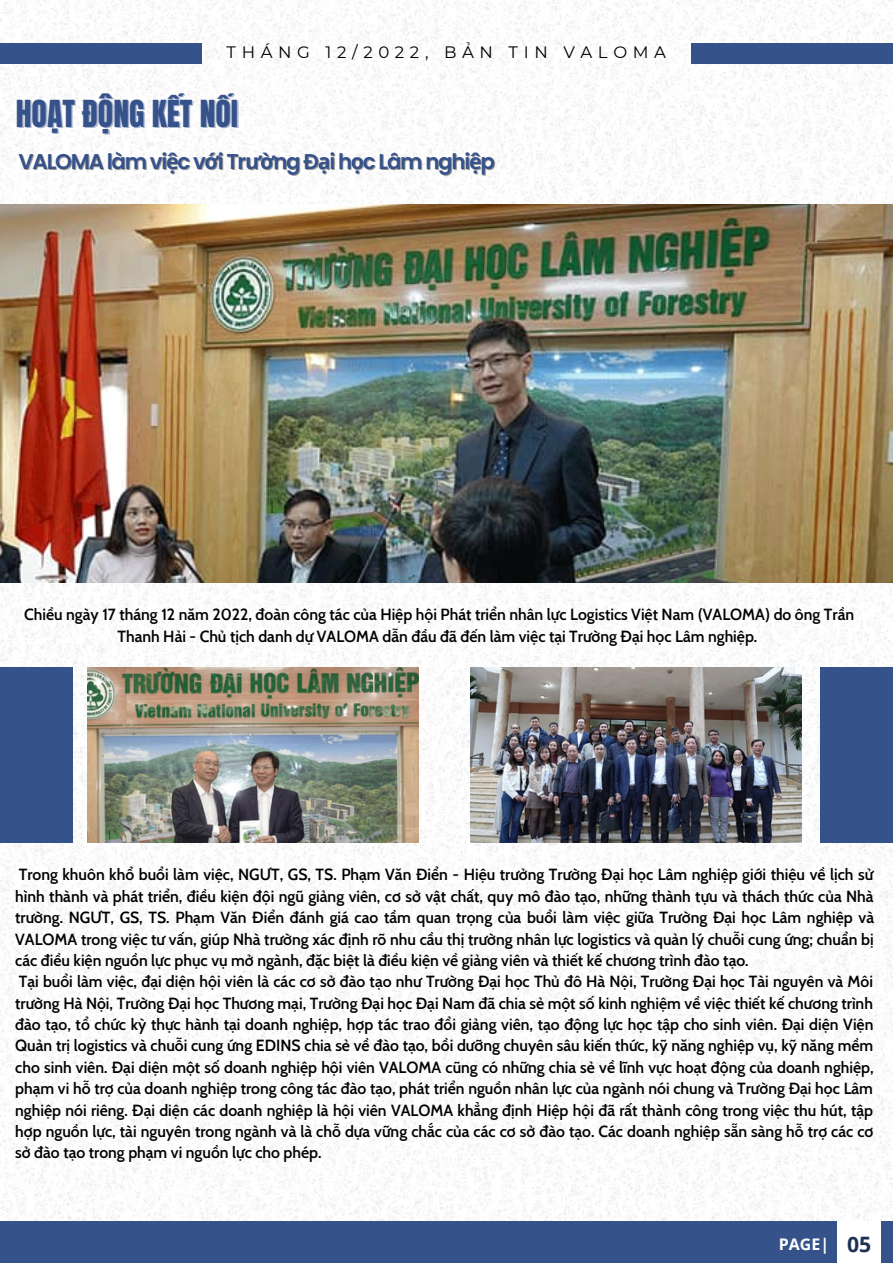
<style>
.page{position:relative;width:893px;height:1264px;background:#fff}
.page>*{position:absolute;margin:0;border:0;box-sizing:border-box;transform-origin:0 0}
.t1{font:31.65px "Anton";color:#36528b}
.t2{font:600 21.3px "Poppins";letter-spacing:-.055em;color:#36528b}
.t3{font:16.5px "Montserrat";letter-spacing:.34em;color:#000}
.t4{font:700 16.05px "Open Sans";color:#fff}
.t5{font:600 15.75px/21.3px "Cabin";color:#000;text-align:center}
.s1{font-family:"Noto Sans";font-weight:700}
.s2{font-size:21.15px;color:#1e3256}
</style>
<div class="page">
<img style="left:0;top:0;width:892px;height:1221px">
<img style="left:0;top:205px;width:892px;height:378px">
<img style="left:470px;top:667px;width:331px;height:175px">
<div style="left:819px;top:667px;width:73px;height:175px;background:#36528b"></div>
<div style="left:0;top:667px;width:73px;height:175px;background:#36528b"></div>
<img style="left:87px;top:667px;width:331px;height:175px">
<div style="left:0;top:43px;width:202px;height:21px;background:#36528b"></div>
<div style="left:690px;top:43px;width:202px;height:21px;background:#36528b"></div>
<div style="left:0;top:1221px;width:892px;height:41px;background:#36528b"></div>
<div style="left:837px;top:1221px;width:43px;height:41px;background:#fff"></div>
<p class="t3" style="left:226px;top:42px;width:441px">THÁNG 12/2022, BẢN TIN VALOMA</p>
<h1 class="t1" style="left:16px;top:90px;width:224px">HOẠT ĐỘNG KẾT NỐI</h1>
<h2 class="t2" style="left:19px;top:147px;width:478px">VALOMA làm vi<span class="s1">ệ</span>c v<span class="s1">ớ</span>i Tr<span class="s1">ườ</span>ng Đ<span class="s1">ạ</span>i h<span class="s1">ọ</span>c Lâm nghi<span class="s1">ệ</span>p</h2>
<p class="t5" style="left:24px;top:604px;width:831px">Chiều ngày 17 tháng 12 năm 2022, đoàn công tác của Hiệp hội Phát triển nhân lực Logistics Việt Nam (VALOMA) do ông Trần<br>Thanh Hải - Chủ tịch danh dự VALOMA dẫn đầu đã đến làm việc tại Trường Đại học Lâm nghiệp.</p>
<p class="t5" style="left:15px;top:864px;width:860px;text-align:left">Trong khuôn khổ buổi làm việc, NGƯT, GS, TS. Phạm Văn Điển - Hiệu trưởng Trường Đại học Lâm nghiệp giới thiệu về lịch sử hình thành và phát triển, điều kiện đội ngũ giảng viên, cơ sở vật chất, quy mô đào tạo, những thành tựu và thách thức của Nhà trường. NGƯT, GS, TS. Phạm Văn Điển đánh giá cao tầm quan trọng của buổi làm việc giữa Trường Đại học Lâm nghiệp và VALOMA trong việc tư vấn, giúp Nhà trường xác định rõ nhu cầu thị trường nhân lực logistics và quản lý chuỗi cung ứng; chuẩn bị các điều kiện nguồn lực phục vụ mở ngành, đặc biệt là điều kiện về giảng viên và thiết kế chương trình đào tạo.<br>Tại buổi làm việc, đại diện hội viên là các cơ sở đào tạo như Trường Đại học Thủ đô Hà Nội, Trường Đại học Tài nguyên và Môi trường Hà Nội, Trường Đại học Thương mại, Trường Đại học Đại Nam đã chia sẻ một số kinh nghiệm về việc thiết kế chương trình đào tạo, tổ chức kỳ thực hành tại doanh nghiệp, hợp tác trao đổi giảng viên, tạo động lực học tập cho sinh viên. Đại diện Viện Quản trị logistics và chuỗi cung ứng EDINS chia sẻ về đào tạo, bồi dưỡng chuyên sâu kiến thức, kỹ năng nghiệp vụ, kỹ năng mềm cho sinh viên. Đại diện một số doanh nghiệp hội viên VALOMA cũng có những chia sẻ về lĩnh vực hoạt động của doanh nghiệp, phạm vi hỗ trợ của doanh nghiệp trong công tác đào tạo, phát triển nguồn nhân lực của ngành nói chung và Trường Đại học Lâm nghiệp nói riêng. Đại diện các doanh nghiệp là hội viên VALOMA khẳng định Hiệp hội đã rất thành công trong việc thu hút, tập hợp nguồn lực, tài nguyên trong ngành và là chỗ dựa vững chắc của các cơ sở đào tạo. Các doanh nghiệp sẵn sàng hỗ trợ các cơ sở đào tạo trong phạm vi nguồn lực cho phép.</p>
<p class="t4" style="left:778px;top:1232px;width:94px">PAGE| <span class="s2">05</span></p>
</div>
